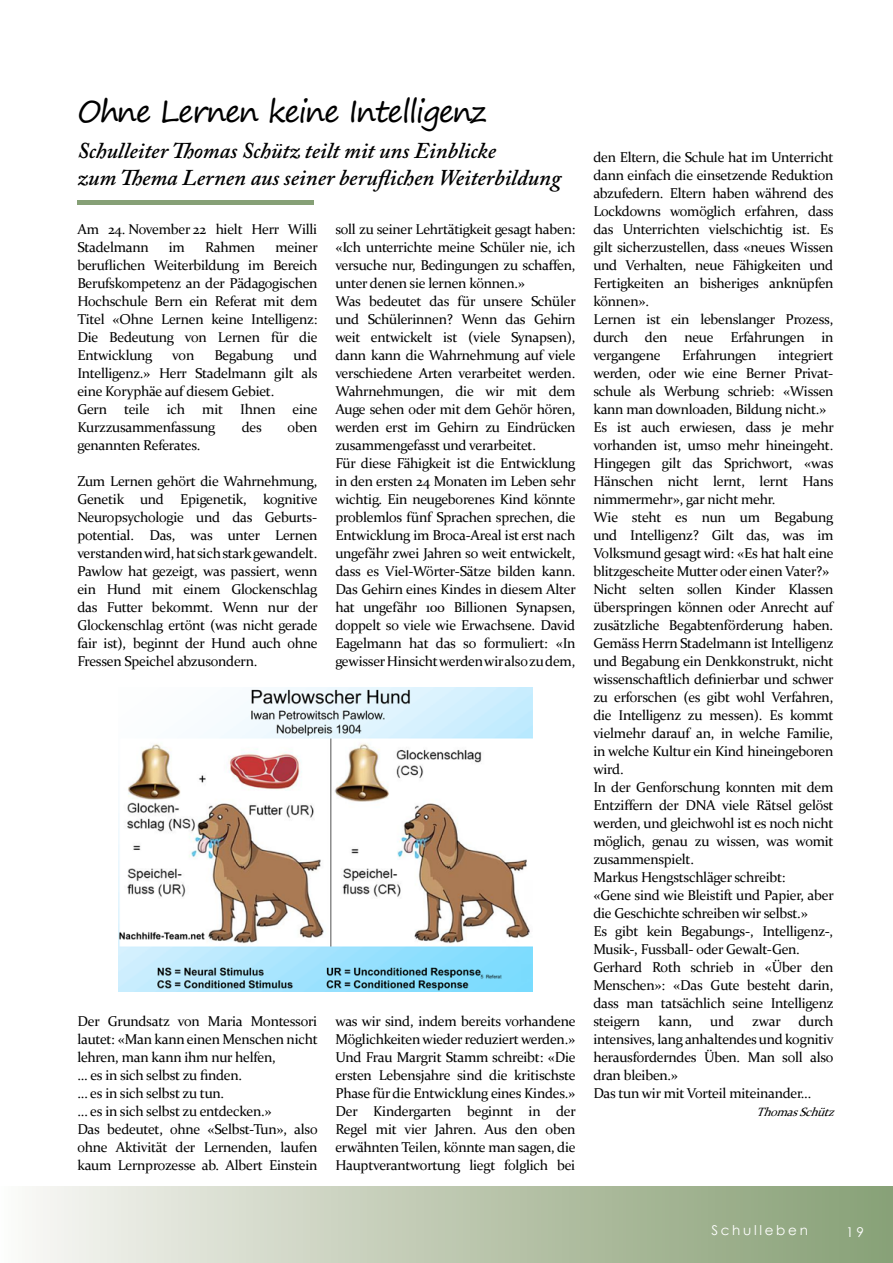
<style>
.page{position:relative;width:893px;height:1263px;background:#fff}
.page>*{position:absolute;margin:0;border:0;box-sizing:border-box;transform-origin:0 0}
.t1{font:30px "Segoe Print";letter-spacing:-.05em;color:#000}
.t2{font:italic 600 22.5px/27px "Adobe Caslon Pro";color:#000}
.t3{font:14.25px/18px "Constantia";letter-spacing:-.02em;color:#000}
.t4{font:13.5px "Century Gothic";letter-spacing:.2em;color:#fff}
.t5{font:italic 12px "Constantia";color:#000}
</style>
<div class="page">
<img style="left:119px;top:687px;width:413px;height:304px">
<div style="left:0;top:1186px;width:893px;height:77px;background:linear-gradient(to right,#f9f7f5,#869e72)"></div>
<hr style="left:0;top:1186px;width:1px;height:77px;background:#fefefe">
<hr style="left:77px;top:200px;width:236px;height:4px;background:#86a076">
<h1 class="t1" style="left:77px;top:84px;width:410px">Ohne Lernen keine Intelligenz</h1>
<h2 class="t2" style="left:77px;top:137px;width:485px">Schulleiter Thomas Schütz teilt mit uns Einblicke<br>zum Thema Lernen aus seiner beruflichen Weiterbildung</h2>
<p class="t3" style="left:77px;top:220px;width:241px">Am 24. November 22 hielt Herr Willi<br>Stadelmann</p>
<p class="t3" style="left:169px;top:238px;width:18px">im</p>
<p class="t3" style="left:205px;top:238px;width:52px">Rahmen</p>
<p class="t3" style="left:77px;top:238px;width:242px;text-align:justify;text-indent:198px">meiner beruflichen Weiterbildung im Bereich Berufskompetenz an der Pädagogischen Hochschule Bern ein Referat mit dem Titel «Ohne Lernen keine Intelligenz:<br>Die Bedeutung von Lernen für die Entwicklung</p>
<p class="t3" style="left:77px;top:345px;width:242px;text-indent:216px">und<br>Intelligenz.» Herr Stadelmann gilt als eine Koryphäe auf diesem Gebiet.<br>Gern teile ich mit Ihnen eine<br>Kurzzusammenfassung</p>
<p class="t3" style="left:172px;top:345px;width:23px">von</p>
<p class="t3" style="left:214px;top:345px;width:60px">Begabung</p>
<p class="t3" style="left:242px;top:417px;width:22px">des</p>
<p class="t3" style="left:288px;top:417px;width:31px">oben</p>
<p class="t3" style="left:77px;top:435px;width:124px">genannten Referates.</p>
<p class="t3" style="left:77px;top:471px;width:242px;text-align:justify">Zum Lernen gehört die Wahrnehmung, Genetik und Epigenetik, kognitive Neuropsychologie und das Geburts&shy;potential. Das, was unter Lernen verstanden wird, hat sich stark gewandelt.<br>Pawlow hat gezeigt, was passiert, wenn ein Hund mit einem Glockenschlag das Futter bekommt. Wenn nur der Glockenschlag ertönt (was nicht gerade fair ist), beginnt der Hund auch ohne Fressen Speichel abzusondern.</p>
<p class="t3" style="left:335px;top:219px;width:242px">soll zu seiner Lehrtätigkeit gesagt haben: «Ich unterrichte meine Schüler nie, ich versuche nur, Bedingungen zu schaffen, unter denen sie lernen können.»<br>Was bedeutet das für unsere Schüler und Schülerinnen? Wenn das Gehirn weit entwickelt ist (viele Synapsen), dann kann die Wahrnehmung auf viele verschiedene Arten verarbeitet werden.<br>Wahrnehmungen, die wir mit dem Auge sehen oder mit dem Gehör hören, werden erst im Gehirn zu Eindrücken zusammengefasst und verarbeitet.<br>Für diese Fähigkeit ist die Entwicklung in den ersten 24 Monaten im Leben sehr wichtig. Ein neugeborenes Kind könnte problemlos fünf Sprachen sprechen, die Entwicklung im Broca-Areal ist erst nach ungefähr zwei Jahren so weit entwickelt, dass es Viel-Wörter-Sätze bilden kann.<br>Das Gehirn eines Kindes in diesem Alter hat ungefähr 100 Billionen Synapsen, doppelt so viele wie Erwachsene. David Eagelmann hat das so formuliert: «In gewisser Hinsicht werden wir also zu dem,</p>
<p class="t3" style="left:77px;top:1011px;width:242px">Der Grundsatz von Maria Montessori lautet: «Man kann einen Menschen nicht lehren, man kann ihm nur helfen,<br>... es in sich selbst zu finden.<br>… es in sich selbst zu tun.<br>… es in sich selbst zu entdecken.»<br>Das bedeutet, ohne «Selbst-Tun», also ohne Aktivität der Lernenden, laufen kaum Lernprozesse ab. Albert Einstein</p>
<p class="t3" style="left:335px;top:1011px;width:242px;text-align:justify">was wir sind, indem bereits vorhandene Möglichkeiten wieder reduziert werden.» Und Frau Margrit Stamm schreibt: «Die ersten Lebensjahre sind die kritischste Phase für die Entwicklung eines Kindes.» Der Kindergarten beginnt in der Regel mit vier Jahren. Aus den oben erwähnten Teilen, könnte man sagen, die Hauptverantwortung liegt folglich bei</p>
<p class="t3" style="left:593px;top:147px;width:242px">den Eltern, die Schule hat im Unterricht dann einfach die einsetzende Reduktion abzufedern. Eltern haben während des Lockdowns womöglich erfahren, dass das Unterrichten vielschichtig ist. Es gilt sicherzustellen, dass «neues Wissen und Verhalten, neue Fähigkeiten und Fertigkeiten an bisheriges anknüpfen können».<br>Lernen ist ein lebenslanger Prozess, durch den neue Erfahrungen in vergangene</p>
<p class="t3" style="left:682px;top:345px;width:76px">Erfahrungen</p>
<p class="t3" style="left:593px;top:345px;width:242px;text-indent:185px">integriert werden, oder wie eine Berner Privat&shy;schule als Werbung schrieb: «Wissen kann man downloaden, Bildung nicht.» Es ist auch erwiesen, dass je mehr vorhanden ist, umso mehr hineingeht.<br>Hingegen gilt das Sprichwort, «was Hänschen nicht lernt, lernt Hans nimmermehr», gar nicht mehr.<br>Wie steht es nun um Begabung und Intelligenz? Gilt das, was im Volksmund gesagt wird: «Es hat halt eine blitzgescheite Mutter oder einen Vater?» Nicht selten sollen Kinder Klassen überspringen können oder Anrecht auf zusätzliche Begabtenförderung haben.<br>Gemäss Herrn Stadelmann ist Intelligenz und Begabung ein Denkkonstrukt, nicht wissenschaftlich definierbar und schwer zu erforschen (es gibt wohl Verfahren, die Intelligenz zu messen). Es kommt vielmehr darauf an, in welche Familie, in welche Kultur ein Kind hineingeboren wird.<br>In der Genforschung konnten mit dem Entziffern der DNA viele Rätsel gelöst werden, und gleichwohl ist es noch nicht möglich, genau zu wissen, was womit zusammenspielt.<br>Markus Hengstschläger schreibt:<br>«Gene sind wie Bleistift und Papier, aber die Geschichte schreiben wir selbst.»<br>Es gibt kein Begabungs-, Intelligenz-, Musik-, Fussball- oder Gewalt-Gen.<br>Gerhard Roth schrieb in «Über den Menschen»: «Das Gute besteht darin, dass man tatsächlich seine Intelligenz steigern</p>
<p class="t3" style="left:593px;top:1011px;width:242px;text-indent:159px">zwar durch intensives, lang anhaltendes und kognitiv herausforderndes Üben. Man soll also dran bleiben.»<br>Das tun wir mit Vorteil miteinander…</p>
<p class="t5" style="left:756px;top:1104px;width:84px">ThomasSchütz</p>
<p class="t3" style="left:658px;top:1011px;width:35px">kann,</p>
<p class="t3" style="left:710px;top:1011px;width:25px">und</p>
<p class="t4" style="left:711px;top:1220px;width:98px">Schulleben</p>
<p class="t4" style="left:846px;top:1222px;width:19px">19</p>
</div>
